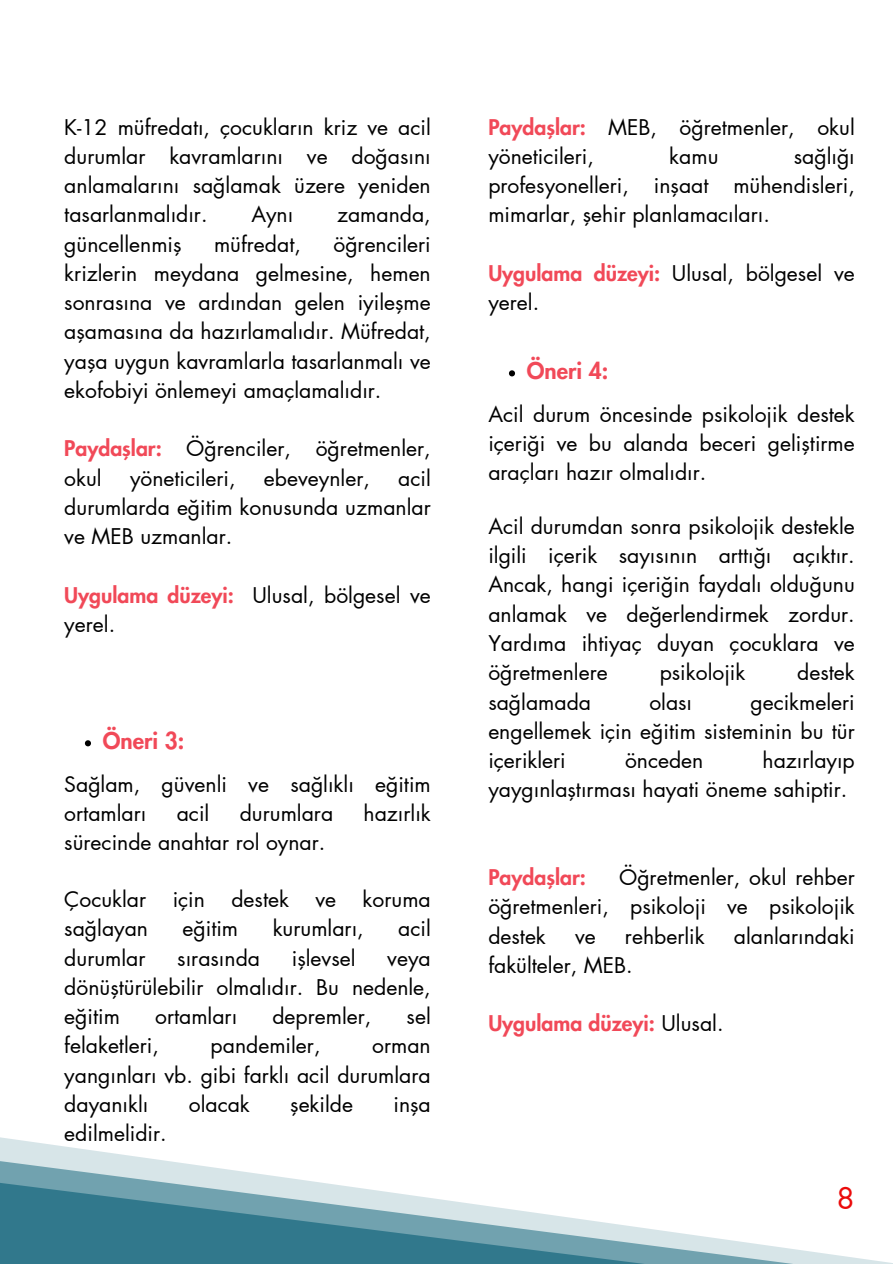
<style>
.page{position:relative;width:893px;height:1264px;background:#fff}
.page>*{position:absolute;margin:0;border:0;box-sizing:border-box;transform-origin:0 0}
.t1{font:29.55px "Futura LT Pro";color:#eb0b0b}
.t2{font:800 22.65px "Futura LT Pro";color:#f14958}
.t3{font:21.15px/29.2px "Futura LT Pro";color:#000;text-align:justify}
.t4{font:800 21.15px "Futura LT Pro";color:#f14958}
.s1{font-weight:800;color:#f14958}
.s2{font-weight:400;color:#000}
</style>
<div class="page">
<svg style="left:0;top:1137px;width:891px;height:126px"></svg>
<svg style="left:85px;top:740px;width:6px;height:6px"></svg>
<svg style="left:509px;top:370px;width:6px;height:6px"></svg>
<p class="t3" style="left:64px;top:113px;width:368px">K-12 müfredatı, çocukların kriz ve acil durumlar kavramlarını ve doğasını anlamalarını sağlamak üzere yeniden tasarlanmalıdır.</p>
<p class="t3" style="left:251px;top:201px;width:43px">Aynı</p>
<p class="t3" style="left:337px;top:201px;width:95px">zamanda,</p>
<p class="t3" style="left:64px;top:230px;width:119px">güncellenmiş</p>
<p class="t3" style="left:214px;top:230px;width:88px">müfredat,</p>
<p class="t3" style="left:64px;top:230px;width:368px;text-indent:269px">öğrencileri krizlerin meydana gelmesine, hemen sonrasına ve ardından gelen iyileşme aşamasına da hazırlamalıdır. Müfredat, yaşa uygun kavramlarla tasarlanmalı ve ekofobiyi önlemeyi amaçlamalıdır.</p>
<p class="t3" style="left:64px;top:435px;width:368px"><span class="s1">Paydaşlar:</span> Öğrenciler, öğretmenler, okul</p>
<p class="t3" style="left:64px;top:464px;width:368px;text-indent:334px">acil durumlarda eğitim konusunda uzmanlar ve MEB uzmanlar.</p>
<p class="t3" style="left:64px;top:581px;width:368px"><span class="s1">Uygulama düzeyi:</span> Ulusal, bölgesel ve yerel.</p>
<p class="t3" style="left:130px;top:464px;width:107px">yöneticileri,</p>
<p class="t3" style="left:264px;top:464px;width:107px">ebeveynler,</p>
<p class="t2" style="left:103px;top:730px;width:83px">Öneri 3:</p>
<p class="t3" style="left:64px;top:770px;width:368px">Sağlam, güvenli ve sağlıklı eğitim ortamları</p>
<p class="t3" style="left:177px;top:799px;width:34px">acil</p>
<p class="t3" style="left:240px;top:799px;width:95px">durumlara</p>
<p class="t3" style="left:363px;top:799px;width:69px">hazırlık</p>
<p class="t3" style="left:64px;top:828px;width:262px">sürecinde anahtar rol oynar.</p>
<p class="t3" style="left:64px;top:885px;width:368px">Çocuklar için destek ve koruma sağlayan</p>
<p class="t3" style="left:182px;top:914px;width:57px">eğitim</p>
<p class="t3" style="left:273px;top:914px;width:92px">kurumları,</p>
<p class="t3" style="left:398px;top:914px;width:34px">acil</p>
<p class="t3" style="left:64px;top:944px;width:83px">durumlar</p>
<p class="t3" style="left:177px;top:944px;width:84px">sırasında</p>
<p class="t3" style="left:292px;top:944px;width:65px">işlevsel</p>
<p class="t3" style="left:64px;top:944px;width:368px;text-indent:323px">veya dönüştürülebilir olmalıdır. Bu nedenle, eğitim</p>
<p class="t3" style="left:155px;top:1002px;width:84px">ortamları</p>
<p class="t3" style="left:272px;top:1002px;width:100px">depremler,</p>
<p class="t3" style="left:406px;top:1002px;width:26px">sel</p>
<p class="t3" style="left:64px;top:1031px;width:96px">felaketleri,</p>
<p class="t3" style="left:211px;top:1031px;width:111px">pandemiler,</p>
<p class="t3" style="left:64px;top:1031px;width:368px;text-indent:308px">orman yangınları vb. gibi farklı acil durumlara dayanıklı</p>
<p class="t3" style="left:189px;top:1090px;width:63px">olacak</p>
<p class="t3" style="left:290px;top:1090px;width:64px">şekilde</p>
<p class="t3" style="left:393px;top:1090px;width:39px">inşa</p>
<p class="t3" style="left:64px;top:1119px;width:104px">edilmelidir.</p>
<p class="t3" style="left:488px;top:113px;width:368px"><span class="s1">Paydaşlar:</span> MEB, öğretmenler, okul yöneticileri,</p>
<p class="t3" style="left:488px;top:142px;width:368px;text-indent:305px">sağlığı profesyonelleri, inşaat mühendisleri, mimarlar, şehir planlamacıları.</p>
<p class="t3" style="left:488px;top:259px;width:368px"><span class="s1">Uygulama düzeyi:</span> Ulusal, bölgesel ve yerel.</p>
<p class="t3" style="left:669px;top:142px;width:51px">kamu</p>
<p class="t2" style="left:527px;top:361px;width:83px">Öneri 4:</p>
<p class="t3" style="left:488px;top:401px;width:368px">Acil durum öncesinde psikolojik destek içeriği ve bu alanda beceri geliştirme araçları hazır olmalıdır.</p>
<p class="t3" style="left:488px;top:512px;width:368px">Acil durumdan sonra psikolojik destekle ilgili içerik sayısının arttığı açıktır.<br>Ancak, hangi içeriğin faydalı olduğunu anlamak ve değerlendirmek zordur.<br>Yardıma ihtiyaç duyan çocuklara ve öğretmenlere</p>
<p class="t3" style="left:659px;top:658px;width:87px">psikolojik</p>
<p class="t3" style="left:797px;top:658px;width:59px">destek</p>
<p class="t3" style="left:488px;top:688px;width:368px;text-indent:262px">gecikmeleri engellemek için eğitim sisteminin bu tür içerikleri</p>
<p class="t3" style="left:488px;top:688px;width:104px">sağlamada</p>
<p class="t3" style="left:649px;top:688px;width:44px">olası</p>
<p class="t3" style="left:488px;top:746px;width:368px;text-indent:274px">hazırlayıp yaygınlaştırması hayati öneme sahiptir.</p>
<p class="t3" style="left:625px;top:746px;width:80px">önceden</p>
<p class="t3" style="left:488px;top:863px;width:368px;text-indent:131px">Öğretmenler, okul rehber öğretmenleri, psikoloji ve psikolojik destek</p>
<p class="t4" style="left:488px;top:867px;width:99px">Paydaşlar:</p>
<p class="t3" style="left:575px;top:922px;width:22px">ve</p>
<p class="t3" style="left:625px;top:922px;width:81px">rehberlik</p>
<p class="t3" style="left:733px;top:922px;width:122px">alanlarındaki</p>
<p class="t3" style="left:488px;top:951px;width:146px">fakülteler, MEB.</p>
<p class="t4" style="left:488px;top:1013px;width:237px">Uygulama düzeyi: <span class="s2">Ulusal.</span></p>
<h1 class="t1" style="left:836px;top:1184px;width:20px">8</h1>
</div>
